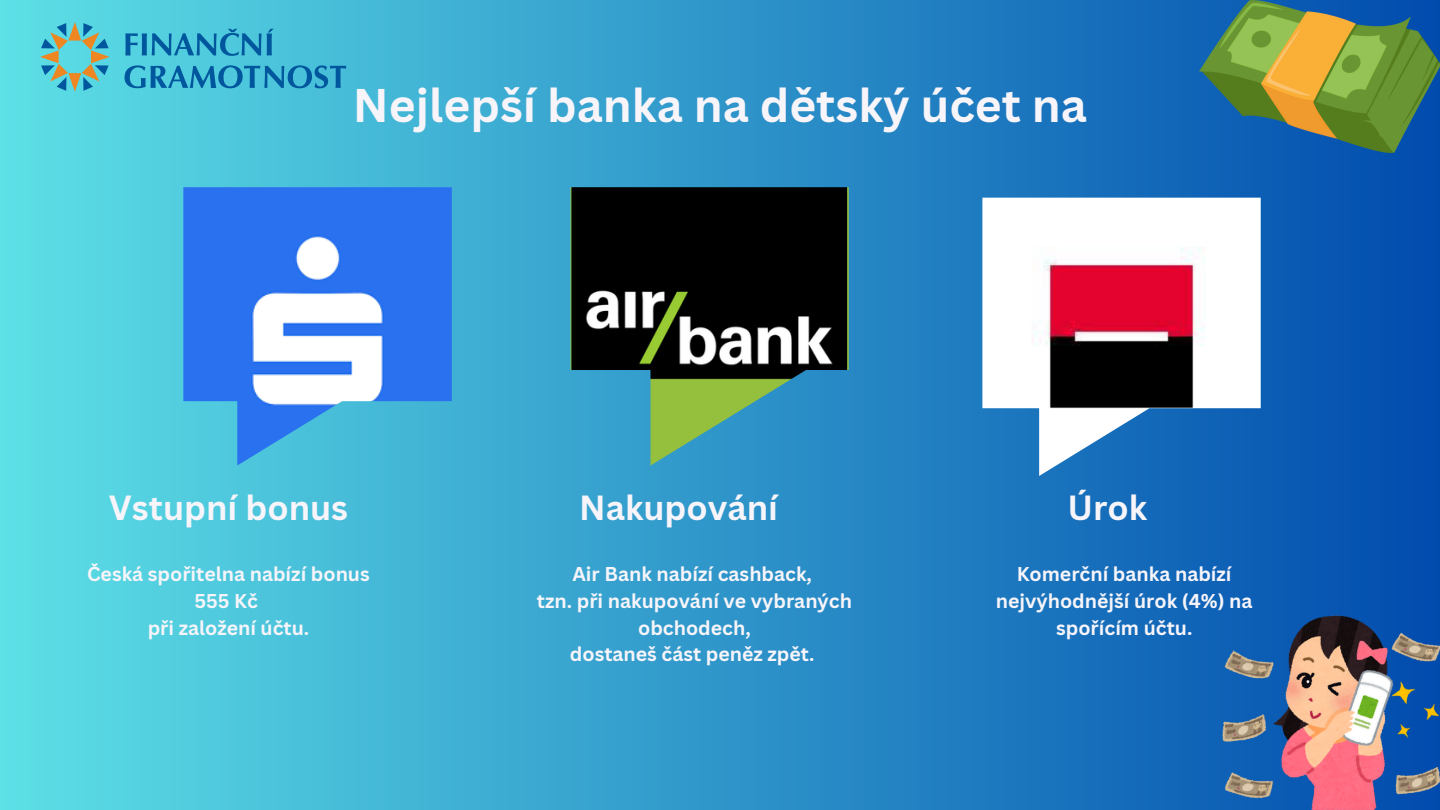
<style>
.page{position:relative;width:1440px;height:810px;background:#fff}
.page>*{position:absolute;margin:0;border:0;box-sizing:border-box;transform-origin:0 0}
.t1{font:700 46px "Canva Sans";color:#f7f5fa}
.t2{font:700 34px "Canva Sans";color:#f7f5fa}
.t3{font:700 19.5px/27px "Canva Sans";color:#f7f5fa;text-align:center}
</style>
<div class="page">
<div style="left:0;top:0;width:1440px;height:810px;background:linear-gradient(to right,#5de0e6,#014bad)"></div>
<svg style="left:125px;top:65px;width:221px;height:23px;background:#309cc4"></svg>
<svg style="left:40px;top:22px;width:70px;height:70px;background:#6cbab5"></svg>
<svg style="left:125px;top:29px;width:149px;height:27px;background:#35a5c8"></svg>
<img style="left:1199px;top:0;width:241px;height:153px">
<img style="left:1223px;top:616px;width:217px;height:194px">
<img style="left:570px;top:187px;width:279px;height:279px">
<img style="left:982px;top:198px;width:279px;height:278px">
<img style="left:183px;top:187px;width:269px;height:278px">
<p class="t1" style="left:353px;top:73px;width:736px">Nejlepší banka na dětský účet na</p>
<p class="t2" style="left:109px;top:483px;width:241px">Vstupní bonus</p>
<p class="t2" style="left:579px;top:483px;width:200px">Nakupování</p>
<h2 class="t2" style="left:1067px;top:483px;width:81px">Úrok</h2>
<p class="t3" style="left:572px;top:560px;width:241px">Air Bank nabízí cashback,</p>
<h2 class="t3" style="left:537px;top:587px;width:317px;line-height:26.7px">tzn. při nakupování ve vybraných obchodech,</h2>
<p class="t3" style="left:570px;top:640px;width:246px">dostaneš část peněz zpět.</p>
<p class="t3" style="left:87px;top:560px;width:284px">Česká spořitelna nabízí bonus<br>555 Kč</p>
<p class="t3" style="left:148px;top:614px;width:163px">při založení účtu.</p>
<p class="t3" style="left:996px;top:560px;width:258px">Komerční banka nabízí nejvýhodnější úrok (4%) na spořícím účtu.</p>
</div>
